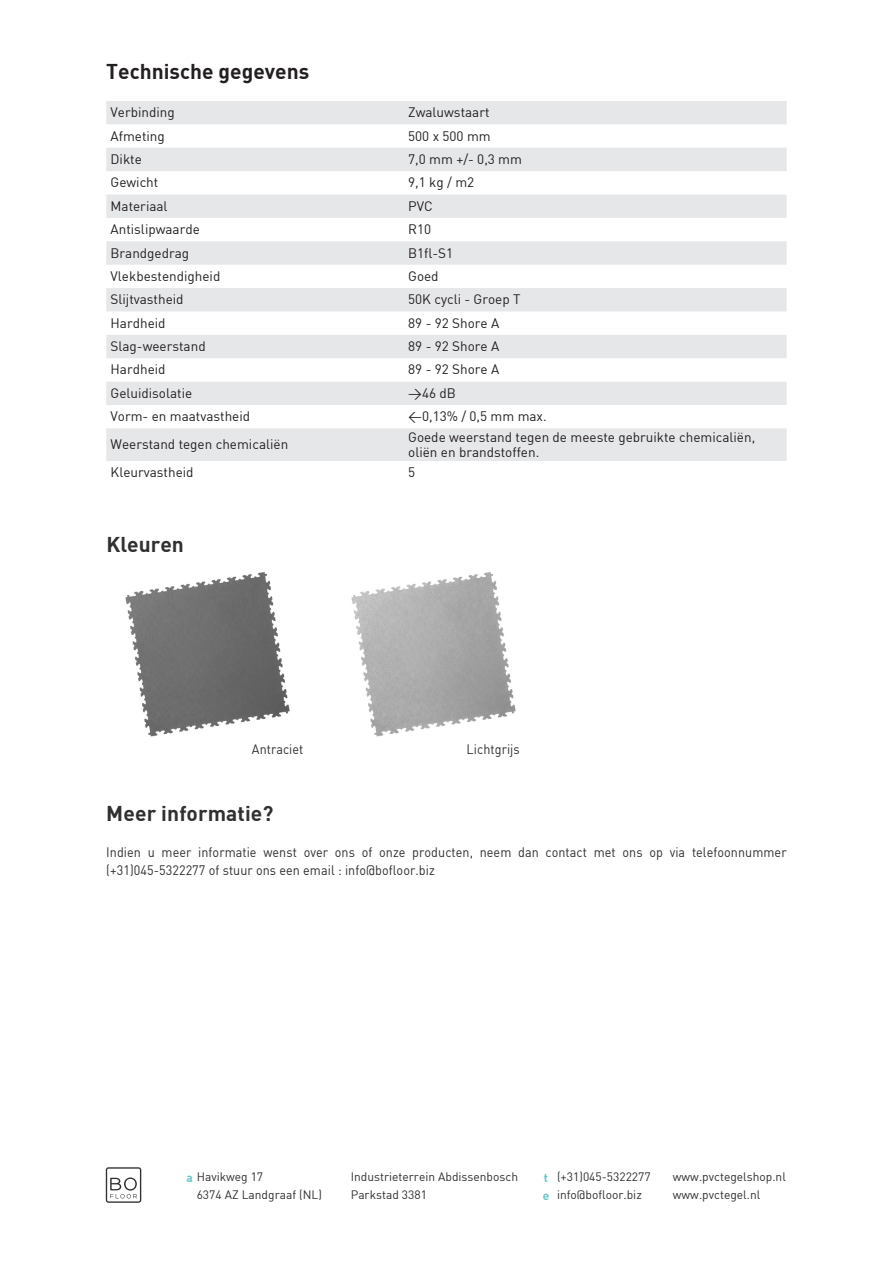
<style>
.page{position:relative;width:893px;height:1263px;background:#fff}
.page>*{position:absolute;margin:0;border:0;box-sizing:border-box;transform-origin:0 0}
.Article_Copy{font:21px "DIN Bold";color:#231f20}
.Body_Copy2{font:21px "DIN Bold";letter-spacing:.005em;color:#312f30}
.Article_Copy-2{font:21px "DIN Bold";color:#312f30}
.t1{font:13.5px/15px "DIN";color:#231f20}
.Body_Copy2-2{font:13.5px "DIN";letter-spacing:.005em;color:#312f30;scale:.93 1}
.Article_Copy-3{font:12px "DIN";color:#312f30}
.Article_Copy-4{font:12px "DIN Bold";color:#67c8c6}
.s1{font-family:"DIN Bold";color:#67c8c6}
</style>
<div class="page">
<svg style="left:106px;top:101px;width:681px;height:360px;fill:#e6e7e9"></svg>
<svg style="left:106px;top:1167px;width:35px;height:36px"></svg>
<img style="left:125px;top:572px;width:165px;height:165px">
<img style="left:351px;top:572px;width:165px;height:165px">
<p class="Article_Copy" style="left:106px;top:57px;width:205px">Technische gegevens</p>
<p class="t1" style="left:111px;top:105px;width:66px">Verbinding</p>
<p class="t1" style="left:408px;top:105px;width:83px">Zwaluwstaart</p>
<p class="t1" style="left:111px;top:128px;width:56px">Afmeting</p>
<p class="t1" style="left:408px;top:128px;width:84px">500 x 500 mm</p>
<p class="t1" style="left:111px;top:151px;width:33px">Dikte</p>
<p class="t1" style="left:408px;top:151px;width:115px">7,0 mm +/- 0,3 mm</p>
<p class="t1" style="left:111px;top:175px;width:49px">Gewicht</p>
<p class="t1" style="left:408px;top:175px;width:68px">9,1 kg / m2</p>
<p class="t1" style="left:111px;top:198px;width:59px">Materiaal</p>
<p class="t1" style="left:408px;top:198px;width:26px">PVC</p>
<p class="t1" style="left:111px;top:221px;width:91px">Antislipwaarde</p>
<p class="t1" style="left:408px;top:221px;width:24px">R10</p>
<p class="t1" style="left:111px;top:245px;width:80px">Brandgedrag</p>
<p class="t1" style="left:408px;top:245px;width:47px">B1fl-S1</p>
<p class="t1" style="left:111px;top:268px;width:111px">Vlekbestendigheid</p>
<p class="t1" style="left:408px;top:268px;width:32px">Goed</p>
<p class="t1" style="left:111px;top:292px;width:75px">Slijtvastheid</p>
<p class="t1" style="left:408px;top:292px;width:114px">50K cycli - Groep T</p>
<p class="t1" style="left:111px;top:315px;width:57px">Hardheid</p>
<p class="t1" style="left:408px;top:315px;width:93px">89 - 92 Shore A</p>
<p class="t1" style="left:111px;top:338px;width:97px">Slag-weerstand</p>
<p class="t1" style="left:408px;top:338px;width:93px">89 - 92 Shore A</p>
<p class="t1" style="left:111px;top:362px;width:57px">Hardheid</p>
<p class="t1" style="left:408px;top:362px;width:93px">89 - 92 Shore A</p>
<p class="t1" style="left:111px;top:385px;width:83px">Geluidisolatie</p>
<p class="t1" style="left:408px;top:385px;width:49px">&gt;46 dB</p>
<p class="t1" style="left:111px;top:409px;width:141px">Vorm- en maatvastheid</p>
<p class="t1" style="left:408px;top:409px;width:140px">&lt;0,13% / 0,5 mm max.</p>
<p class="t1" style="left:111px;top:437px;width:179px">Weerstand tegen chemicaliën</p>
<p class="t1" style="left:408px;top:429px;width:348px">Goede weerstand tegen de meeste gebruikte chemicaliën, oliën en brandstoffen.</p>
<p class="t1" style="left:111px;top:464px;width:85px">Kleurvastheid</p>
<p class="t1" style="left:408px;top:464px;width:9px">5</p>
<p class="Article_Copy-2" style="left:107px;top:530px;width:79px">Kleuren</p>
<p class="Body_Copy2-2" style="left:252px;top:741px;width:57px">Antraciet</p>
<p class="Body_Copy2-2" style="left:467px;top:741px;width:59px">Lichtgrijs</p>
<p class="Body_Copy2" style="left:106px;top:800px;width:169px">Meer informatie?</p>
<p class="Body_Copy2-2" style="left:106px;top:844px;width:733px">Indien u meer informatie wenst over ons of onze producten, neem dan contact met ons op via telefoonnummer</p>
<p class="Body_Copy2-2" style="left:106px;top:862px;width:355px">(+31)045-5322277 of stuur ons een email : info@bofloor.biz</p>
<p class="Article_Copy-3" style="left:186px;top:1169px;width:78px"><span class="s1">a</span> Havikweg 17</p>
<p class="Article_Copy-3" style="left:197px;top:1187px;width:127px">6374 AZ Landgraaf (NL)</p>
<p class="Article_Copy-3" style="left:351px;top:1169px;width:169px">Industrieterrein Abdissenbosch</p>
<p class="Article_Copy-3" style="left:351px;top:1187px;width:78px">Parkstad 3381</p>
<p class="Article_Copy-4" style="left:544px;top:1169px;width:6px">t</p>
<p class="Article_Copy-4" style="left:543px;top:1187px;width:8px">e</p>
<p class="Article_Copy-3" style="left:557px;top:1169px;width:95px">(+31)045-5322277</p>
<p class="Article_Copy-3" style="left:557px;top:1187px;width:86px">info@bofloor.biz</p>
<p class="Article_Copy-3" style="left:673px;top:1169px;width:115px">www.pvctegelshop.nl</p>
<p class="Article_Copy-3" style="left:673px;top:1187px;width:89px">www.pvctegel.nl</p>
</div>
